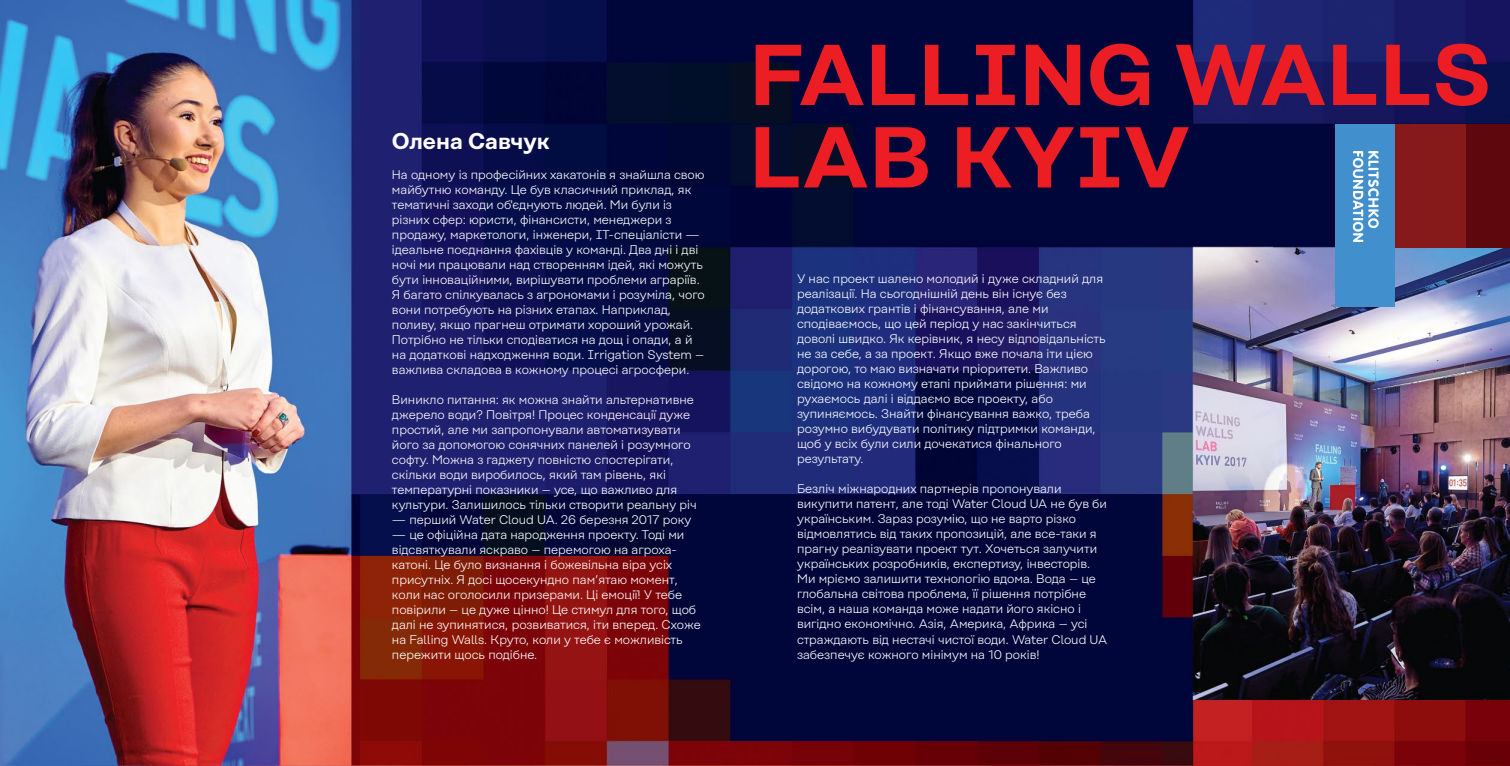
<style>
.page{position:relative;width:1510px;height:766px;background:#fff}
.page>*{position:absolute;margin:0;border:0;box-sizing:border-box;transform-origin:0 0}
.t1{font:600 86px/82.4px "Rational";color:#ed1d24}
.t2{font:600 22.5px "Rational";color:#fff}
.t3{font:300 12.5px/15px "Rational";color:#fff}
</style>
<div class="page">
<img style="left:0;top:0;width:1509px;height:765px">
<div style="left:1395px;top:124px;width:114px;height:123px;background:#86191a"></div>
<div style="left:1466px;top:124px;width:43px;height:123px;background:#5e080e"></div>
<div style="left:1335px;top:124px;width:60px;height:182px;background:#418fcd"></div>
<svg style="left:1352px;top:151px;width:26px;height:91px"></svg>
<h2 class="t2" style="left:392px;top:128px;width:159px">Олена Савчук</h2>
<p class="t3" style="left:392px;top:167px;width:314px">На одному із професійних хакатонів я знайшла свою майбутню команду. Це був класичний приклад, як тематичні заходи об'єднують людей. Ми були із різних сфер: юристи, фінансисти, менеджери з продажу, маркетологи, інженери, IT-спеціалісти — ідеальне поєднання фахівців у команді. Два дні і дві ночі ми працювали над створенням ідей, які можуть бути інноваційними, вирішувати проблеми аграріїв.<br>Я багато спілкувалась з агрономами і розуміла, чого вони потребують на різних етапах. Наприклад, поливу, якщо прагнеш отримати хороший урожай.<br>Потрібно не тільки сподіватися на дощ і опади, а й на додаткові надходження води. Irrigation System – важлива складова в кожному процесі агросфери.</p>
<p class="t3" style="left:392px;top:392px;width:306px">Виникло питання: як можна знайти альтернативне джерело води? Повітря! Процес конденсації дуже простий, але ми запропонували автоматизувати його за допомогою сонячних панелей і розумного софту. Можна з гаджету повністю спостерігати, скільки води виробилось, який там рівень, які температурні показники – усе, що важливо для культури. Залишилось тільки створити реальну річ</p>
<p class="t3" style="left:392px;top:512px;width:301px">— перший Water Cloud UA. 26 березня 2017 року</p>
<p class="t3" style="left:392px;top:527px;width:310px">— це офіційна дата народження проекту. Тоді ми відсвяткували яскраво – перемогою на агроха&shy;катоні. Це було визнання і божевільна віра усіх присутніх. Я досі щосекундно пам’ятаю момент, коли нас оголосили призерами. Ці емоції! У тебе повірили – це дуже цінно! Це стимул для того, щоб далі не зупинятися, розвиватися, іти вперед. Схоже на Falling Walls. Круто, коли у тебе є можливість пережити щось подібне.</p>
<h1 class="t1" style="left:749px;top:33px;width:743px">FALLING WALLS<br>LAB KYIV</h1>
<p class="t3" style="left:797px;top:271px;width:310px">У нас проект шалено молодий і дуже складний для реалізації. На сьогоднішній день він існує без додаткових грантів і фінансування, але ми сподіваємось, що цей період у нас закінчиться доволі швидко. Як керівник, я несу відповідальність не за себе, а за проект. Якщо вже почала іти цією дорогою, то маю визначати пріоритети. Важливо свідомо на кожному етапі приймати рішення: ми рухаємось далі і віддаємо все проекту, або зупиняємось. Знайти фінансування важко, треба розумно вибудувати політику підтримки команди, щоб у всіх були сили дочекатися фінального результату.</p>
<p class="t3" style="left:797px;top:481px;width:312px">Безліч міжнародних партнерів пропонували викупити патент, але тоді Water Cloud UA не був би українським. Зараз розумію, що не варто різко відмовлятись від таких пропозицій, але все-таки я прагну реалізувати проект тут. Хочеться залучити українських розробників, експертизу, інвесторів.<br>Ми мріємо залишити технологію вдома. Вода – це глобальна світова проблема, її рішення потрібне всім, а наша команда може надати його якісно і вигідно економічно. Азія, Америка, Африка – усі страждають від нестачі чистої води. Water Cloud UA забезпечує кожного мінімум на 10 років!</p>
</div>
